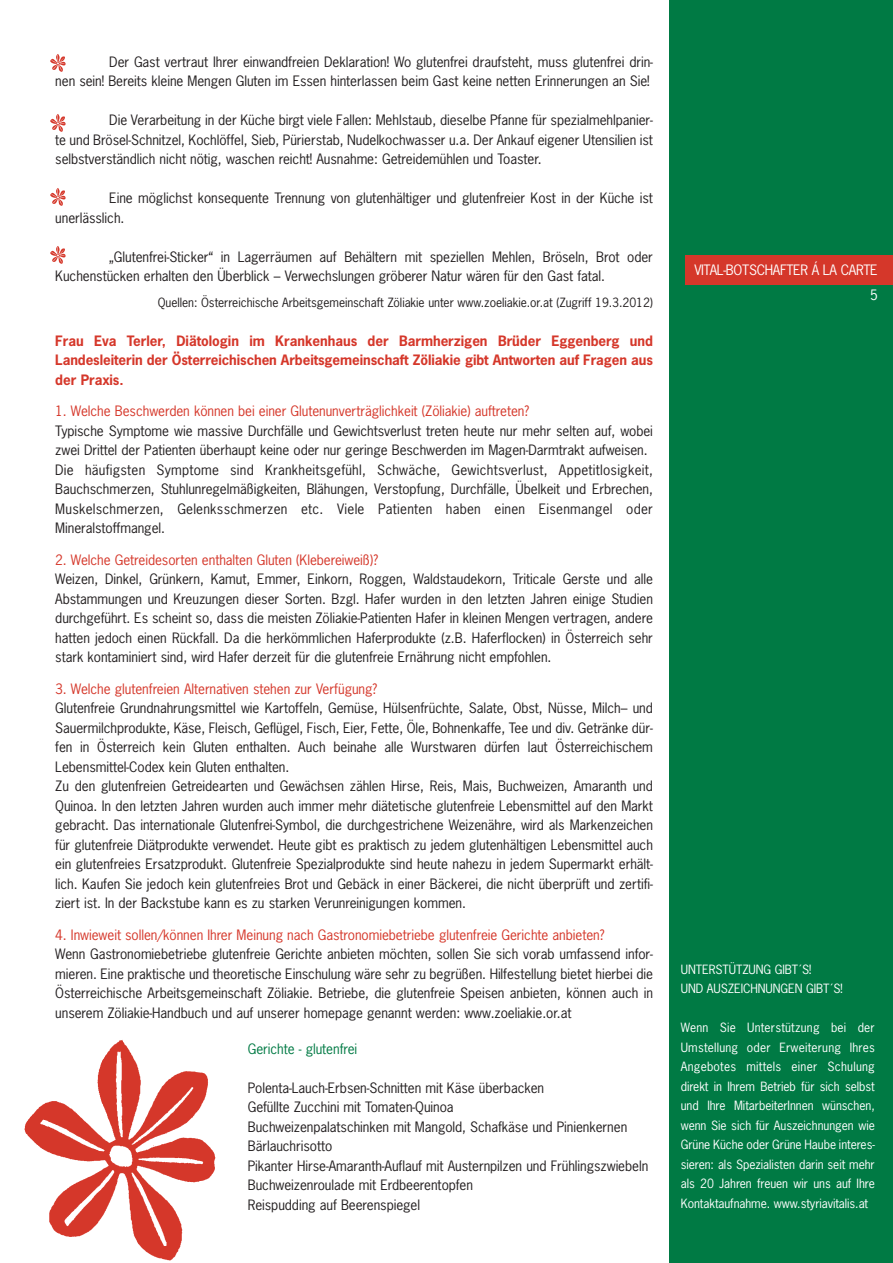
<style>
.page{position:relative;width:893px;height:1263px;background:#fff}
.page>*{position:absolute;margin:0;border:0;box-sizing:border-box;transform-origin:0 0}
.t1{font:13.5px/19.5px "News Gothic Std";letter-spacing:-.005em;color:#231f20}
.t2{font:700 13.5px/19.5px "News Gothic Std";letter-spacing:-.005em;color:#d5372a;text-align:justify}
.t3{font:13.5px/25.3px "News Gothic Std";letter-spacing:-.025em;color:#fff;text-align:right}
.t4{font:13.5px "News Gothic Std";letter-spacing:-.005em;color:#007a44}
.t5{font:12px/19.5px "News Gothic Std";letter-spacing:-.005em;color:#fff}
.t6{font:12px "News Gothic Std";letter-spacing:-.005em;color:#231f20}
.s1{color:#d5372a}
</style>
<div class="page">
<div style="left:669px;top:0;width:224px;height:1263px;background:#007a44"></div>
<div style="left:685px;top:255px;width:208px;height:30px;background:#d5372a"></div>
<img style="left:24px;top:1040px;width:192px;height:221px">
<img style="left:50px;top:54px;width:16px;height:18px">
<img style="left:50px;top:114px;width:16px;height:18px">
<img style="left:50px;top:188px;width:16px;height:18px">
<img style="left:50px;top:246px;width:16px;height:18px">
<p class="t1" style="left:55px;top:53px;width:599px;text-align:right">Der Gast vertraut Ihrer einwandfreien Deklaration! Wo glutenfrei draufsteht, muss glutenfrei drin-<br>nen sein! Bereits kleine Mengen Gluten im Essen hinterlassen beim Gast keine netten Erinnerungen an Sie!</p>
<p class="t1" style="left:55px;top:111px;width:599px;text-align:justify;text-indent:54px">Die Verarbeitung in der Küche birgt viele Fallen: Mehlstaub, dieselbe Pfanne für spezialmehlpanier&shy;te und Brösel-Schnitzel, Kochlöffel, Sieb, Pürierstab, Nudelkochwasser u.a. Der Ankauf eigener Utensilien ist selbstverständlich nicht nötig, waschen reicht! Ausnahme: Getreidemühlen und Toaster.</p>
<p class="t1" style="left:55px;top:189px;width:599px;text-indent:54px">Eine möglichst konsequente Trennung von glutenhältiger und glutenfreier Kost in der Küche ist unerlässlich.</p>
<p class="t1" style="left:55px;top:248px;width:599px;text-indent:54px">„Glutenfrei-Sticker“ in Lagerräumen auf Behältern mit speziellen Mehlen, Bröseln, Brot oder<br>Kuchenstücken erhalten den Überblick – Verwechslungen gröberer Natur wären für den Gast fatal.</p>
<p class="t6" style="left:158px;top:297px;width:497px">Quellen: Österreichische Arbeitsgemeinschaft Zöliakie unter www.zoeliakie.or.at (Zugriff 19.3.2012)</p>
<p class="t2" style="left:55px;top:332px;width:599px">Frau Eva Terler, Diätologin im Krankenhaus der Barmherzigen Brüder Eggenberg und Landesleiterin der Österreichischen Arbeitsgemeinschaft Zöliakie gibt Antworten auf Fragen aus der Praxis.</p>
<p class="t1" style="left:55px;top:402px;width:599px"><span class="s1">1. Welche Beschwerden können bei einer Glutenunverträglichkeit (Zöliakie) auftreten?<br></span>Typische Symptome wie massive Durchfälle und Gewichtsverlust treten heute nur mehr selten auf, wobei zwei Drittel der Patienten überhaupt keine oder nur geringe Beschwerden im Magen-Darmtrakt aufweisen.<br>Die häufigsten Symptome sind Krankheitsgefühl, Schwäche, Gewichtsverlust, Appetitlosigkeit, Bauchschmerzen, Stuhlunregelmäßigkeiten, Blähungen, Verstopfung, Durchfälle, Übelkeit und Erbrechen, Muskelschmerzen, Gelenksschmerzen etc. Viele Patienten haben einen Eisenmangel oder Mineralstoffmangel.</p>
<p class="t1" style="left:55px;top:551px;width:599px"><span class="s1">2. Welche Getreidesorten enthalten Gluten (Klebereiweiß)?<br></span>Weizen, Dinkel, Grünkern, Kamut, Emmer, Einkorn, Roggen, Waldstaudekorn, Triticale Gerste und alle Abstammungen und Kreuzungen dieser Sorten. Bzgl. Hafer wurden in den letzten Jahren einige Studien durchgeführt. Es scheint so, dass die meisten Zöliakie-Patienten Hafer in kleinen Mengen vertragen, andere hatten jedoch einen Rückfall. Da die herkömmlichen Haferprodukte (z.B. Haferflocken) in Österreich sehr stark kontaminiert sind, wird Hafer derzeit für die glutenfreie Ernährung nicht empfohlen.</p>
<p class="t1" style="left:55px;top:680px;width:599px"><span class="s1">3. Welche glutenfreien Alternativen stehen zur Verfügung?<br></span>Glutenfreie Grundnahrungsmittel wie Kartoffeln, Gemüse, Hülsenfrüchte, Salate, Obst, Nüsse, Milch– und Sauermilchprodukte, Käse, Fleisch, Geflügel, Fisch, Eier, Fette, Öle, Bohnenkaffe, Tee und div. Getränke dür&shy;fen in Österreich kein Gluten enthalten. Auch beinahe alle Wurstwaren dürfen laut Österreichischem Lebensmittel-Codex kein Gluten enthalten.<br>Zu den glutenfreien Getreidearten und Gewächsen zählen Hirse, Reis, Mais, Buchweizen, Amaranth und Quinoa. In den letzten Jahren wurden auch immer mehr diätetische glutenfreie Lebensmittel auf den Markt gebracht. Das internationale Glutenfrei-Symbol, die durchgestrichene Weizenähre, wird als Markenzeichen für glutenfreie Diätprodukte verwendet. Heute gibt es praktisch zu jedem glutenhältigen Lebensmittel auch ein glutenfreies Ersatzprodukt. Glutenfreie Spezialprodukte sind heute nahezu in jedem Supermarkt erhält&shy;lich. Kaufen Sie jedoch kein glutenfreies Brot und Gebäck in einer Bäckerei, die nicht überprüft und zertifi&shy;ziert ist. In der Backstube kann es zu starken Verunreinigungen kommen.</p>
<p class="t1" style="left:55px;top:926px;width:599px"><span class="s1">4. Inwieweit sollen/können Ihrer Meinung nach Gastronomiebetriebe glutenfreie Gerichte anbieten?<br></span>Wenn Gastronomiebetriebe glutenfreie Gerichte anbieten möchten, sollen Sie sich vorab umfassend infor&shy;mieren. Eine praktische und theoretische Einschulung wäre sehr zu begrüßen. Hilfestellung bietet hierbei die Österreichische Arbeitsgemeinschaft Zöliakie. Betriebe, die glutenfreie Speisen anbieten, können auch in unserem Zöliakie-Handbuch und auf unserer homepage genannt werden: www.zoeliakie.or.at</p>
<p class="t4" style="left:248px;top:1042px;width:111px">Gerichte - glutenfrei</p>
<p class="t1" style="left:248px;top:1079px;width:402px">Polenta-Lauch-Erbsen-Schnitten mit Käse überbacken<br>Gefüllte Zucchini mit Tomaten-Quinoa<br>Buchweizenpalatschinken mit Mangold, Schafkäse und Pinienkernen Bärlauchrisotto<br>Pikanter Hirse-Amaranth-Auflauf mit Austernpilzen und Frühlingszwiebeln Buchweizenroulade mit Erdbeerentopfen<br>Reispudding auf Beerenspiegel</p>
<p class="t3" style="left:694px;top:258px;width:185px">VITAL-BOTSCHAFTER Á LA CARTE<br>5</p>
<p class="t5" style="left:681px;top:960px;width:163px">UNTERSTÜTZUNG GIBT´S!<br>UND AUSZEICHNUNGEN GIBT´S!</p>
<p class="t5" style="left:681px;top:1019px;width:196px;text-align:justify">Wenn Sie Unterstützung bei der Umstellung oder Erweiterung Ihres Angebotes mittels einer Schulung direkt in Ihrem Betrieb für sich selbst und Ihre MitarbeiterInnen wünschen, wenn Sie sich für Auszeichnungen wie Grüne Küche oder Grüne Haube interes&shy;sieren: als Spezialisten darin seit mehr als 20 Jahren freuen wir uns auf Ihre Kontaktaufnahme. www.styriavitalis.at</p>
</div>
